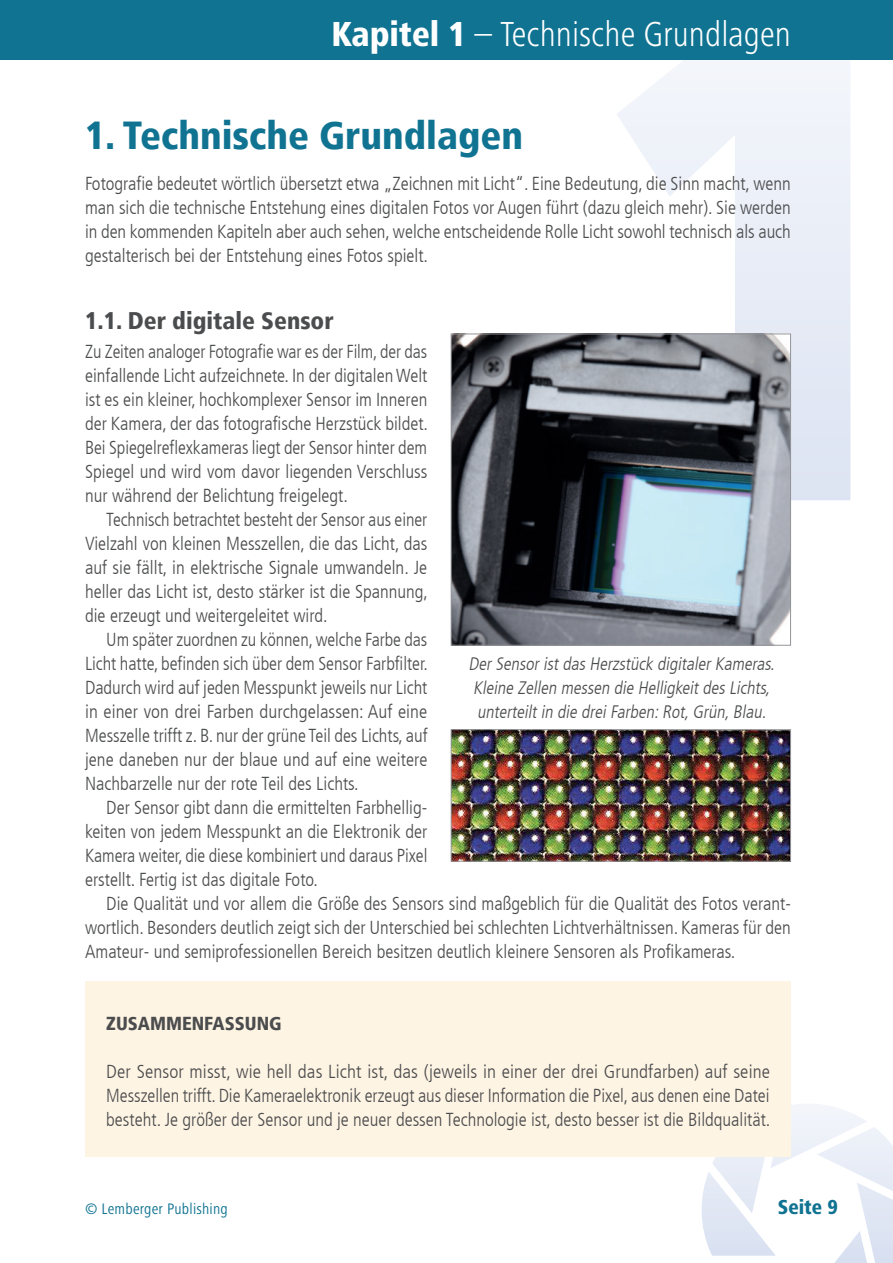
<style>
.page{position:relative;width:893px;height:1263px;background:#fff}
.page>*{position:absolute;margin:0;border:0;box-sizing:border-box;transform-origin:0 0}
.t1{font:900 condensed 39px "Frutiger LT";color:#107392}
.t2{font:300 condensed 36px "Frutiger Next LTW1 G";color:#fff}
.t3{font:900 condensed 24px "Frutiger LT";color:#4b4c4d}
.t4{font:800 condensed 21px "Frutiger Next LTW1 G";color:#107392}
.t5{font:300 condensed 18.75px/24px "Frutiger LT";color:#4b4c4d;text-align:justify}
.t6{font:900 condensed 18.75px "Frutiger LT";color:#4b4c4d}
.t7{font:italic 300 condensed 18px/24px "Frutiger LT";color:#4b4c4d}
.t8{font:condensed 15.75px "Frutiger Next LTW1 G";letter-spacing:.015em;color:#107392}
.s1{font-weight:800}
</style>
<div class="page">
<svg style="left:616px;top:60px;width:234px;height:440px"></svg>
<div style="left:0;top:0;width:893px;height:60px;background:#107392"></div>
<svg style="left:702px;top:1104px;width:191px;height:159px"></svg>
<img style="left:453px;top:336px;width:336px;height:308px">
<div style="left:451px;top:334px;width:340px;height:312px;border:1px solid #939598"></div>
<div style="left:85px;top:982px;width:706px;height:175px;background:#fef4e4"></div>
<img style="left:453px;top:731px;width:336px;height:129px">
<div style="left:451px;top:729px;width:340px;height:133px;border:1px solid #939598"></div>
<h2 class="t2" style="left:331px;top:14px;width:461px"><span class="s1">Kapitel 1</span> – Technische Grundlagen</h2>
<h1 class="t1" style="left:85px;top:112px;width:439px">1. Technische Grundlagen</h1>
<p class="t5" style="left:85px;top:171px;width:707px">Fotografie bedeutet wörtlich übersetzt etwa „Zeichnen mit Licht“. Eine Bedeutung, die Sinn macht, wenn man sich die technische Entstehung eines digitalen Fotos vor Augen führt (dazu gleich mehr). Sie werden in den kommenden Kapiteln aber auch sehen, welche entscheidende Rolle Licht sowohl technisch als auch gestalterisch bei der Entstehung eines Fotos spielt.</p>
<p class="t3" style="left:85px;top:306px;width:250px">1.1. Der digitale Sensor</p>
<p class="t5" style="left:85px;top:339px;width:344px">Zu Zeiten analoger Fotografie war es der Film, der das einfallende Licht aufzeichnete. In der digitalen Welt ist es ein kleiner, hochkomplexer Sensor im Inneren der Kamera, der das fotografische Herzstück bildet.<br>Bei Spiegelreflexkameras liegt der Sensor hinter dem Spiegel und wird vom davor liegenden Verschluss nur während der Belichtung freigelegt.</p>
<p class="t5" style="left:85px;top:507px;width:344px;text-indent:21px">Technisch betrachtet besteht der Sensor aus einer Vielzahl von kleinen Messzellen, die das Licht, das auf sie fällt, in elektrische Signale umwandeln. Je heller das Licht ist, desto stärker ist die Spannung, die erzeugt und weitergeleitet wird.</p>
<p class="t5" style="left:85px;top:627px;width:344px;text-indent:21px">Um später zuordnen zu können, welche Farbe das Licht hatte, befinden sich über dem Sensor Farbfilter.<br>Dadurch wird auf jeden Messpunkt jeweils nur Licht in einer von drei Farben durchgelassen: Auf eine Messzelle trifft z. B. nur der grüne Teil des Lichts, auf jene daneben nur der blaue und auf eine weitere Nachbarzelle nur der rote Teil des Lichts.</p>
<p class="t5" style="left:85px;top:795px;width:344px;text-indent:21px">Der Sensor gibt dann die ermittelten Farbhellig&shy;keiten von jedem Messpunkt an die Elektronik der Kamera weiter, die diese kombiniert und daraus Pixel erstellt. Fertig ist das digitale Foto.</p>
<p class="t7" style="left:468px;top:652px;width:311px">DerSensoristdas Herzstück digitalerKameras.<br>Kleine Zellen messen die Helligkeitdes Lichts, unterteiltin die dreiFarben:Rot,Grün,Blau.</p>
<p class="t5" style="left:85px;top:891px;width:707px;text-indent:21px">Die Qualität und vor allem die Größe des Sensors sind maßgeblich für die Qualität des Fotos verant&shy;wortlich. Besonders deutlich zeigt sich der Unterschied bei schlechten Lichtverhältnissen. Kameras für den Amateur- und semiprofessionellen Bereich besitzen deutlich kleinere Sensoren als Profikameras.</p>
<p class="t6" style="left:106px;top:1012px;width:177px">ZUSAMMENFASSUNG</p>
<p class="t5" style="left:106px;top:1059px;width:666px">Der Sensor misst, wie hell das Licht ist, das (jeweils in einer der drei Grundfarben) auf seine Messzellen trifft. Die Kameraelektronik erzeugt aus dieser Information die Pixel, aus denen eine Datei besteht. Je größer der Sensor und je neuer dessen Technologie ist, desto besser ist die Bildqualität.</p>
<p class="t8" style="left:85px;top:1200px;width:144px">© Lemberger Publishing</p>
<p class="t4" style="left:778px;top:1195px;width:61px">Seite 9</p>
</div>
